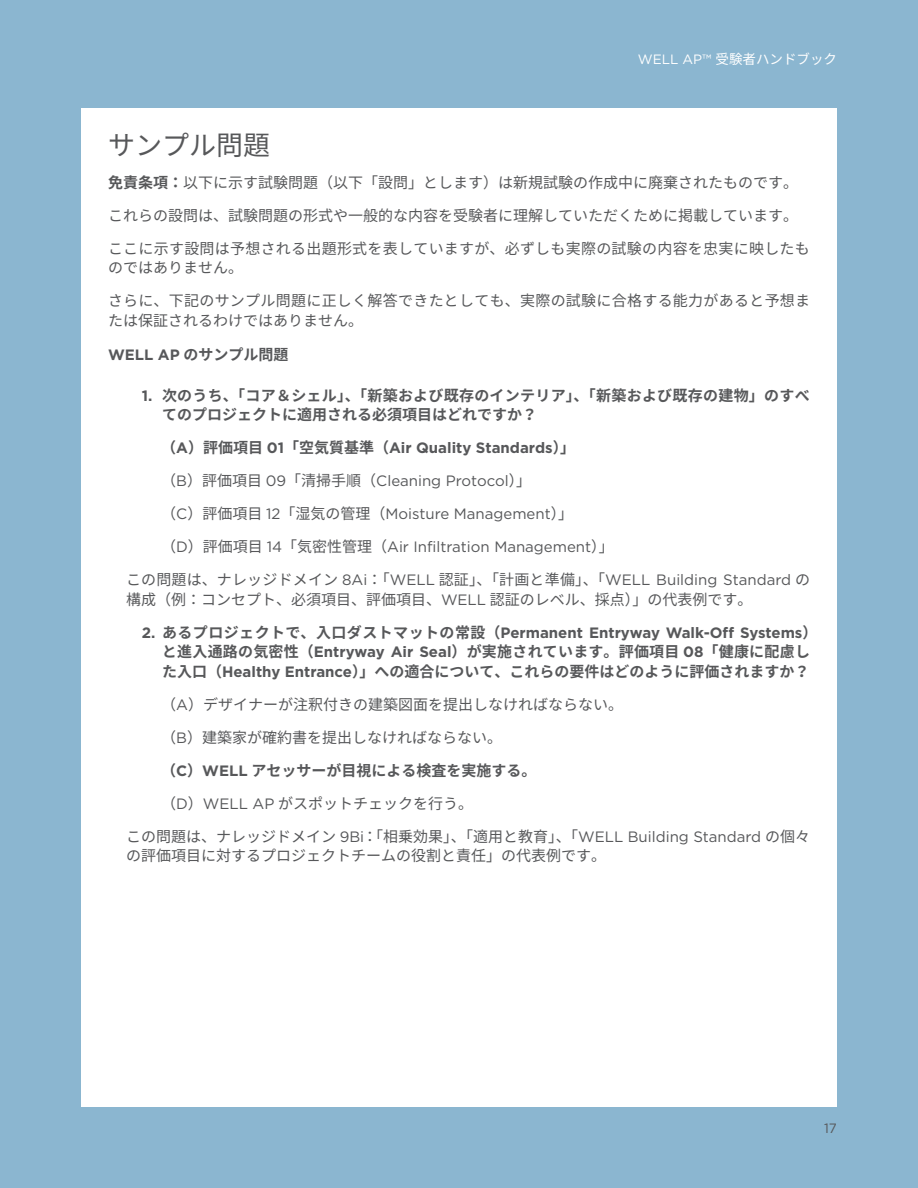
<style>
.page{position:relative;width:918px;height:1188px;background:#8bb6d0}
.page>*{position:absolute;margin:0;border:0;box-sizing:border-box;transform-origin:0 0}
.Header_2{font:27px "Noto Sans CJ Kjp";color:#57585a}
.t1{font:15px/19.5px "Noto Sans CJ Kjp";color:#57585a}
.Header_3{font:700 15px/19.5px "Noto Sans CJ Kjp";color:#57585a}
.t2{font:15px/19.5px "Noto Sans CJ Kjp";letter-spacing:.02em;color:#57585a}
.t3{font:15px "Gotham";color:#57585a}
.Header_3-2{font:700 15px/19.5px "Noto Sans CJ Kjp";letter-spacing:.02em;color:#57585a}
.t4{font:700 15px "Gotham";color:#57585a}
.t5{font:13.5px "Noto Sans CJ Kjp";color:#fff}
.t6{font:13.5px "Gotham";color:#57585a}
.s1{font-family:"Gotham"}
.s2{font-weight:700}
.s3{font-family:"Noto Sans CJ Kjp"}
</style>
<div class="page">
<div style="left:81px;top:108px;width:756px;height:999px;background:#fff"></div>
<p class="t5" style="left:638px;top:51px;width:201px"><span class="s1">WELL AP™</span> 受験者ハンドブック</p>
<p class="Header_2" style="left:108px;top:130px;width:163px">サンプル問題</p>
<p class="t1" style="left:108px;top:173px;width:691px"><span class="s2">免責条項：</span>以下に示す試験問題（以下「設問」とします）は新規試験の作成中に廃棄されたものです。</p>
<p class="t1" style="left:108px;top:206px;width:691px">これらの設問は、試験問題の形式や一般的な内容を受験者に理解していただくために掲載しています。</p>
<p class="t2" style="left:108px;top:239px;width:703px">ここに示す設問は予想される出題形式を表していますが、必ずしも実際の試験の内容を忠実に映したものではありません。</p>
<p class="t2" style="left:108px;top:291px;width:704px">さらに、下記のサンプル問題に正しく解答できたとしても、実際の試験に合格する能力があると予想または保証されるわけではありません。</p>
<p class="Header_3" style="left:108px;top:345px;width:182px"><span class="s1">WELL AP</span> のサンプル問題</p>
<p class="Header_3-2" style="left:162px;top:386px;width:649px;text-indent:-20px"><span class="s1">1.</span> 次のうち、「コア＆シェル」、「新築および既存のインテリア」、「新築および既存の建物」のすべてのプロジェクトに適用される必須項目はどれですか？</p>
<p class="t4" style="left:161px;top:438px;width:415px"><span class="s3">（</span>A<span class="s3">）評価項目</span> 01<span class="s3">「空気質基準（</span>Air Quality Standards<span class="s3">）」</span></p>
<p class="t3" style="left:161px;top:471px;width:371px"><span class="s3">（</span>B<span class="s3">）評価項目</span> 09<span class="s3">「清掃手順（</span>Cleaning Protocol<span class="s3">）」</span></p>
<p class="t3" style="left:161px;top:504px;width:414px"><span class="s3">（</span>C<span class="s3">）評価項目</span> 12<span class="s3">「湿気の管理（</span>Moisture Management<span class="s3">）」</span></p>
<p class="t3" style="left:161px;top:537px;width:454px"><span class="s3">（</span>D<span class="s3">）評価項目</span> 14<span class="s3">「気密性管理（</span>Air Infiltration Management<span class="s3">）」</span></p>
<p class="t1" style="left:126px;top:570px;width:685px">この問題は、ナレッジドメイン <span class="s1">8Ai</span>：「<span class="s1">WELL</span> 認証」、「計画と準備」、「<span class="s1">WELL Building Standard</span> の構成（例：コンセプト、必須項目、評価項目、<span class="s1">WELL</span> 認証のレベル、採点）」の代表例です。</p>
<p class="Header_3" style="left:162px;top:623px;width:657px;text-indent:-20px"><span class="s1">2.</span> あるプロジェクトで、入口ダストマットの常設（<span class="s1">Permanent Entryway Walk-Off Systems</span>）と進入通路の気密性（<span class="s1">Entryway Air Seal</span>）が実施されています。評価項目 <span class="s1">08</span>「健康に配慮した入口（<span class="s1">Healthy Entrance</span>）」への適合について、これらの要件はどのように評価されますか？</p>
<p class="t1" style="left:161px;top:695px;width:463px">（<span class="s1">A</span>）デザイナーが注釈付きの建築図面を提出しなければならない。</p>
<p class="t1" style="left:161px;top:728px;width:342px">（<span class="s1">B</span>）建築家が確約書を提出しなければならない。</p>
<p class="Header_3" style="left:161px;top:761px;width:377px">（<span class="s1">C</span>）<span class="s1">WELL</span> アセッサーが目視による検査を実施する。</p>
<p class="t1" style="left:161px;top:794px;width:313px">（<span class="s1">D</span>）<span class="s1">WELL AP</span> がスポットチェックを行う。</p>
<p class="t1" style="left:126px;top:827px;width:685px">この問題は、ナレッジドメイン <span class="s1">9Bi</span>：「相乗効果」、「適用と教育」、「<span class="s1">WELL Building Standard</span> の個々の評価項目に対するプロジェクトチームの役割と責任」の代表例です。</p>
<p class="t6" style="left:824px;top:1120px;width:14px">17</p>
</div>
